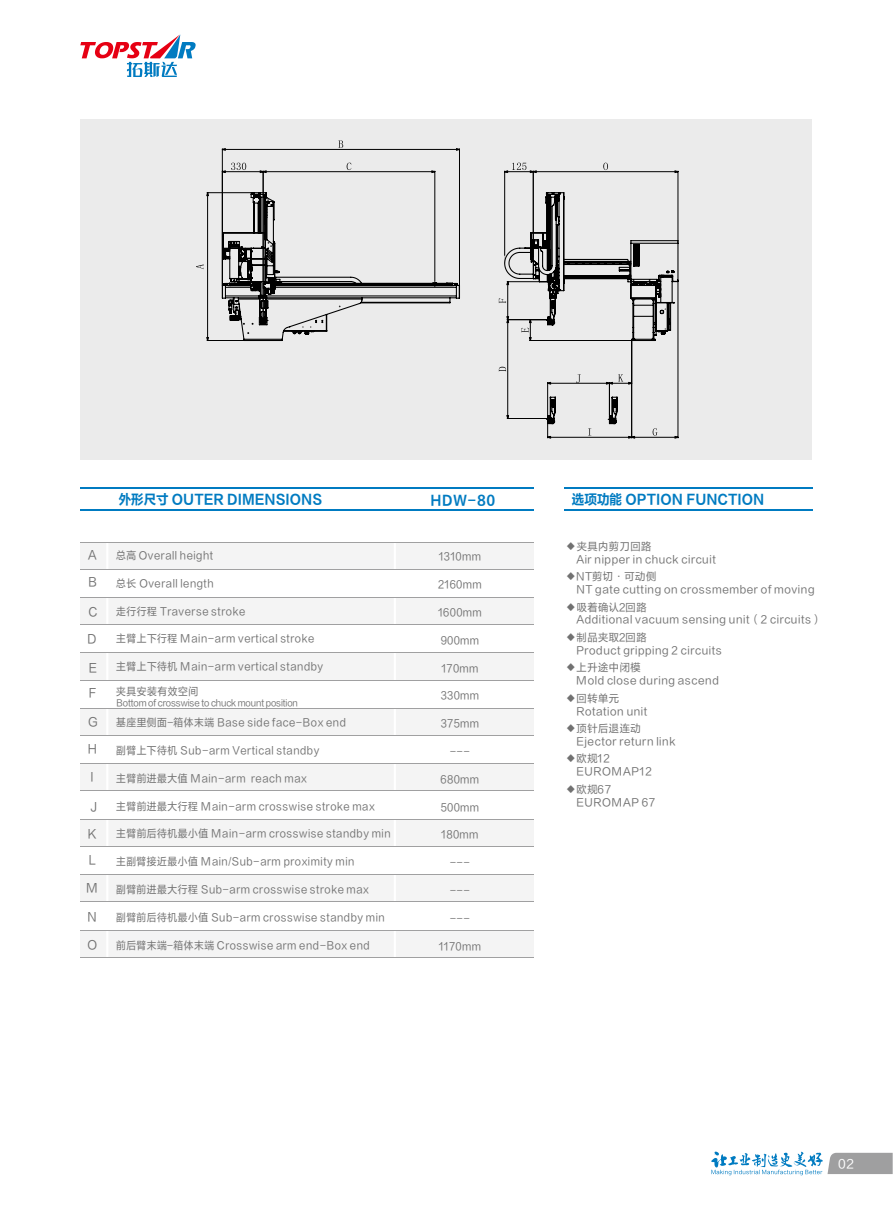
<style>
.page{position:relative;width:893px;height:1212px;background:#fff}
.page>*{position:absolute;margin:0;border:0;box-sizing:border-box;transform-origin:0 0}
.t1{font:13.5px "FZLTCHJW GB1 0";color:#007bc1;scale:.93 1}
.t2{font:12px/24.3px "FZLTHJW GB1 0";color:#717171;scale:.93 1}
.t3{font:12px "FZLTHJW GB1 0";color:#fff}
.t4{font:10.5px "FZLTHJW GB1 0";letter-spacing:.055em;color:#717171;scale:.93 1}
.t5{font:10.5px "FZLTHJW GB1 0";letter-spacing:.055em;color:#717171}
.t6{font:9px "FZLTHJW GB1 0";letter-spacing:-.015em;color:#717171;scale:.93 1}
</style>
<div class="page">
<svg style="left:80px;top:34px;width:116px;height:43px"></svg>
<svg style="left:711px;top:1151px;width:182px;height:24px"></svg>
<div style="left:80px;top:119px;width:732px;height:340px;background:#e7e7e7"></div>
<hr style="left:564px;top:487px;width:248px;height:1px;background:#007bc1">
<hr style="left:80px;top:510px;width:454px;height:1px;background:#007bc1">
<hr style="left:80px;top:487px;width:454px;height:1px;background:#007bc1">
<hr style="left:564px;top:510px;width:248px;height:1px;background:#007bc1">
<div style="left:80px;top:542px;width:454px;height:27px;background:#f4f4f4"></div>
<div style="left:80px;top:597px;width:454px;height:27px;background:#f4f4f4"></div>
<div style="left:80px;top:653px;width:454px;height:27px;background:#f4f4f4"></div>
<div style="left:80px;top:708px;width:454px;height:27px;background:#f4f4f4"></div>
<div style="left:80px;top:764px;width:454px;height:26px;background:#f4f4f4"></div>
<div style="left:80px;top:819px;width:454px;height:27px;background:#f4f4f4"></div>
<div style="left:80px;top:875px;width:454px;height:26px;background:#f4f4f4"></div>
<div style="left:80px;top:930px;width:454px;height:27px;background:#f4f4f4"></div>
<hr style="left:106px;top:536px;width:2px;height:429px;background:#fff">
<hr style="left:394px;top:542px;width:2px;height:423px;background:#fff">
<hr style="left:80px;top:569px;width:454px;height:1px;background:#a0a0a1">
<hr style="left:80px;top:542px;width:454px;height:1px;background:#a0a0a1">
<hr style="left:80px;top:624px;width:454px;height:1px;background:#a0a0a1">
<hr style="left:80px;top:597px;width:454px;height:1px;background:#a0a0a1">
<hr style="left:80px;top:680px;width:454px;height:1px;background:#a0a0a1">
<hr style="left:80px;top:653px;width:454px;height:1px;background:#a0a0a1">
<hr style="left:80px;top:735px;width:454px;height:1px;background:#a0a0a1">
<hr style="left:80px;top:708px;width:454px;height:1px;background:#a0a0a1">
<hr style="left:80px;top:791px;width:454px;height:1px;background:#a0a0a1">
<hr style="left:80px;top:763px;width:454px;height:1px;background:#a0a0a1">
<hr style="left:80px;top:846px;width:454px;height:1px;background:#a0a0a1">
<hr style="left:80px;top:819px;width:454px;height:1px;background:#a0a0a1">
<hr style="left:80px;top:901px;width:454px;height:1px;background:#a0a0a1">
<hr style="left:80px;top:874px;width:454px;height:1px;background:#a0a0a1">
<hr style="left:80px;top:957px;width:454px;height:1px;background:#a0a0a1">
<hr style="left:80px;top:930px;width:454px;height:1px;background:#a0a0a1">
<svg style="left:196px;top:264px;width:7px;height:5px"></svg>
<svg style="left:206px;top:192px;width:293px;height:149px"></svg>
<svg style="left:499px;top:163px;width:180px;height:276px"></svg>
<svg style="left:221px;top:141px;width:240px;height:200px"></svg>
<p class="t2" style="left:88px;top:543px;width:11px">A</p>
<p class="t2" style="left:89px;top:570px;width:11px">B</p>
<p class="t2" style="left:88px;top:600px;width:11px">C</p>
<p class="t2" style="left:87px;top:627px;width:11px">D</p>
<p class="t2" style="left:89px;top:656px;width:10px">E<br>F</p>
<p class="t2" style="left:88px;top:710px;width:12px">G</p>
<p class="t2" style="left:88px;top:737px;width:11px">H</p>
<p class="t2" style="left:91px;top:765px;width:5px">I</p>
<p class="t2" style="left:90px;top:794px;width:9px">J</p>
<p class="t2" style="left:88px;top:821px;width:11px">K</p>
<p class="t2" style="left:89px;top:848px;width:9px">L</p>
<p class="t2" style="left:87px;top:876px;width:14px">M</p>
<p class="t2" style="left:87px;top:904px;width:11px">N</p>
<p class="t2" style="left:87px;top:932px;width:12px">O</p>
<p class="t1" style="left:119px;top:492px;width:220px">外形尺寸 OUTER DIMENSIONS</p>
<p class="t1" style="left:572px;top:492px;width:208px">选项功能 OPTION FUNCTION</p>
<p class="t1" style="left:430px;top:493px;width:71px">HDW-80</p>
<p class="t4" style="left:116px;top:549px;width:106px">总高 Overall height</p>
<p class="t4" style="left:116px;top:577px;width:106px">总长 Overall length</p>
<p class="t4" style="left:116px;top:605px;width:140px">走行行程 Traverse stroke</p>
<p class="t4" style="left:116px;top:633px;width:215px">主臂上下行程 Main-arm vertical stroke</p>
<p class="t4" style="left:116px;top:661px;width:224px">主臂上下待机 Main-arm vertical standby</p>
<p class="t4" style="left:116px;top:685px;width:90px">夹具安装有效空间</p>
<p class="t4" style="left:116px;top:717px;width:249px">基座里侧面-箱体末端 Base side face-Box end</p>
<p class="t4" style="left:116px;top:744px;width:220px">副臂上下待机 Sub-arm Vertical standby</p>
<p class="t4" style="left:116px;top:772px;width:207px">主臂前进最大值 Main-arm reach max</p>
<p class="t4" style="left:116px;top:800px;width:280px">主臂前进最大行程 Main-arm crosswise stroke max</p>
<p class="t4" style="left:116px;top:828px;width:297px">主臂前后待机最小值 Main-arm crosswise standby min</p>
<p class="t4" style="left:116px;top:856px;width:258px">主副臂接近最小值 Main/Sub-arm proximity min</p>
<p class="t4" style="left:116px;top:884px;width:273px">副臂前进最大行程 Sub-arm crosswise stroke max</p>
<p class="t4" style="left:116px;top:912px;width:290px">副臂前后待机最小值 Sub-arm crosswise standby min</p>
<p class="t4" style="left:116px;top:939px;width:274px">前后臂末端-箱体末端 Crosswise arm end-Box end</p>
<p class="t6" style="left:117px;top:698px;width:197px">Bottom of crosswise to chuck mount position</p>
<p class="t4" style="left:439px;top:551px;width:47px">1310mm</p>
<p class="t4" style="left:438px;top:579px;width:48px">2160mm</p>
<p class="t4" style="left:438px;top:607px;width:48px">1600mm</p>
<p class="t4" style="left:441px;top:634px;width:43px">900mm</p>
<p class="t4" style="left:441px;top:662px;width:41px">170mm</p>
<p class="t4" style="left:441px;top:690px;width:43px">330mm</p>
<p class="t4" style="left:441px;top:718px;width:43px">375mm</p>
<p class="t4" style="left:450px;top:746px;width:23px">---</p>
<p class="t4" style="left:441px;top:773px;width:43px">680mm</p>
<p class="t4" style="left:441px;top:801px;width:43px">500mm</p>
<p class="t4" style="left:441px;top:829px;width:42px">180mm</p>
<p class="t4" style="left:450px;top:857px;width:23px">---</p>
<p class="t4" style="left:450px;top:885px;width:23px">---</p>
<p class="t4" style="left:450px;top:912px;width:23px">---</p>
<p class="t4" style="left:439px;top:940px;width:47px">1170mm</p>
<p class="t5" style="left:566px;top:540px;width:87px">◆夹具内剪刀回路</p>
<p class="t5" style="left:566px;top:571px;width:92px">◆NT剪切·可动侧</p>
<p class="t5" style="left:566px;top:601px;width:82px">◆吸着确认2回路</p>
<p class="t5" style="left:566px;top:631px;width:82px">◆制品夹取2回路</p>
<p class="t5" style="left:566px;top:662px;width:76px">◆上升途中闭模</p>
<p class="t5" style="left:566px;top:692px;width:55px">◆回转单元</p>
<p class="t5" style="left:566px;top:722px;width:76px">◆顶针后退连动</p>
<p class="t5" style="left:566px;top:753px;width:45px">◆欧规12</p>
<p class="t5" style="left:566px;top:783px;width:47px">◆欧规67</p>
<p class="t5" style="left:576px;top:553px;width:141px">Air nipper in chuck circuit</p>
<p class="t5" style="left:576px;top:584px;width:240px">NT gate cutting on crossmember of moving</p>
<p class="t5" style="left:576px;top:614px;width:247px">Additional vacuum sensing unit（2 circuits）</p>
<p class="t5" style="left:576px;top:644px;width:147px">Product gripping 2 circuits</p>
<p class="t5" style="left:576px;top:675px;width:144px">Mold close during ascend</p>
<p class="t5" style="left:576px;top:705px;width:72px">Rotation unit</p>
<p class="t5" style="left:576px;top:735px;width:101px">Ejector return link</p>
<p class="t5" style="left:576px;top:766px;width:77px">EUROMAP12</p>
<p class="t5" style="left:576px;top:796px;width:81px">EUROMAP 67</p>
<p class="t3" style="left:838px;top:1157px;width:17px">02</p>
</div>
